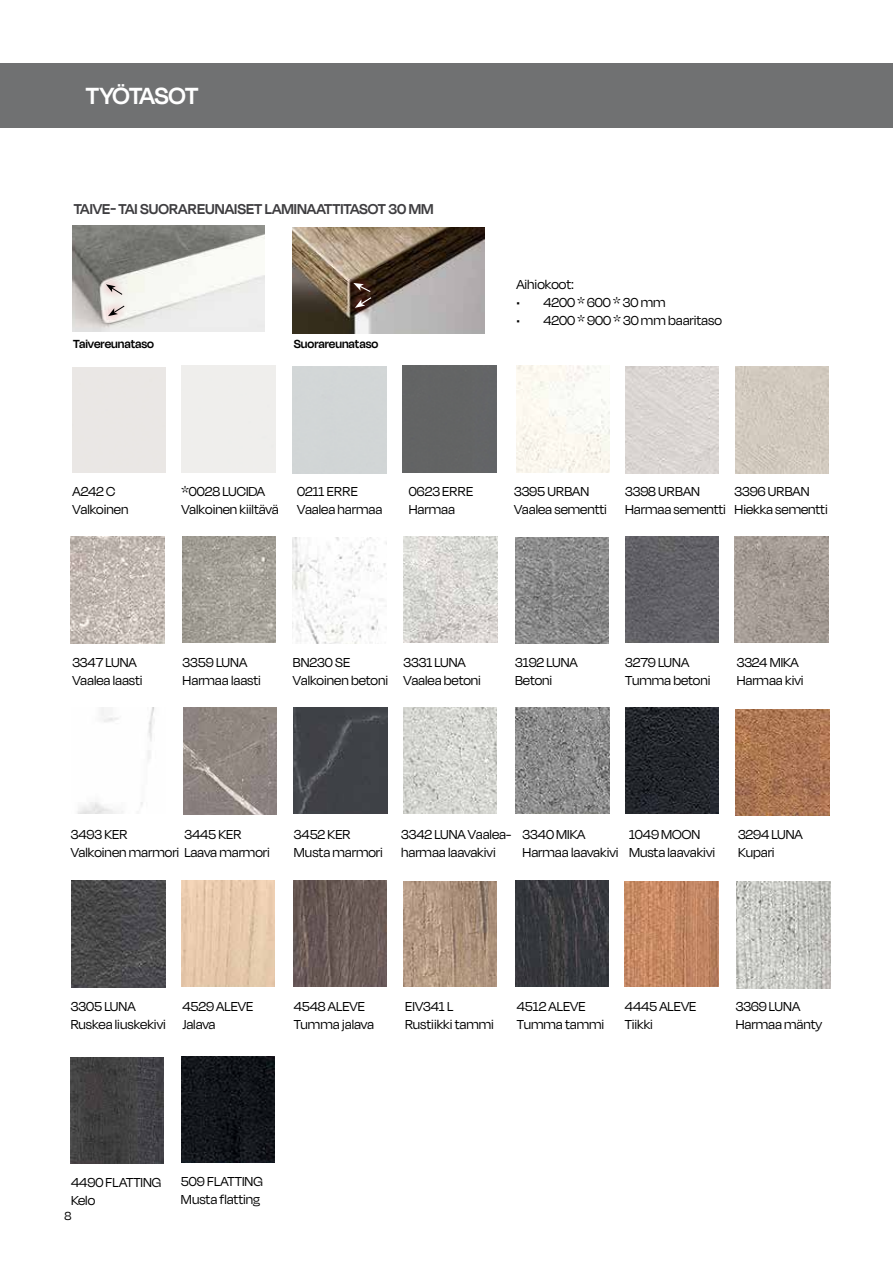
<style>
.page{position:relative;width:893px;height:1263px;background:#fff}
.page>*{position:absolute;margin:0;border:0;box-sizing:border-box;transform-origin:0 0}
.t1{font:600 27px "Degular Display";letter-spacing:-.02em;color:#fff}
.t2{font:600 16.5px "Degular Display";color:#3e3d40}
.t3{font:15px/18px "Degular Display";color:#000}
.t4{font:600 13.5px "Degular Display";color:#000}
.t5{font:13.5px "Degular Display";color:#000}
</style>
<div class="page">
<div style="left:0;top:63px;width:893px;height:65px;background:#707172"></div>
<img style="left:182px;top:537px;width:94px;height:106px">
<img style="left:71px;top:537px;width:94px;height:106px">
<img style="left:735px;top:536px;width:93px;height:107px">
<img style="left:625px;top:367px;width:94px;height:106px">
<img style="left:516px;top:366px;width:94px;height:106px">
<img style="left:735px;top:367px;width:94px;height:106px">
<img style="left:294px;top:707px;width:93px;height:106px">
<img style="left:625px;top:881px;width:93px;height:106px">
<img style="left:181px;top:1057px;width:94px;height:105px">
<img style="left:77px;top:707px;width:78px;height:106px">
<img style="left:625px;top:707px;width:94px;height:106px">
<img style="left:516px;top:707px;width:93px;height:106px">
<img style="left:403px;top:707px;width:94px;height:106px">
<img style="left:183px;top:708px;width:94px;height:106px">
<img style="left:737px;top:882px;width:93px;height:106px">
<img style="left:181px;top:881px;width:94px;height:106px">
<img style="left:293px;top:881px;width:94px;height:106px">
<img style="left:515px;top:881px;width:94px;height:106px">
<img style="left:70px;top:1057px;width:94px;height:106px">
<img style="left:293px;top:538px;width:93px;height:106px">
<img style="left:73px;top:225px;width:191px;height:107px">
<div style="left:98px;top:275px;width:32px;height:28px;background:#cd071e;opacity:.75"></div>
<svg style="left:106px;top:284px;width:17px;height:11px"></svg>
<div style="left:100px;top:297px;width:33px;height:28px;background:#cd071e;opacity:.75"></div>
<svg style="left:108px;top:305px;width:17px;height:11px"></svg>
<img style="left:293px;top:228px;width:191px;height:106px">
<div style="left:347px;top:289px;width:33px;height:28px;background:#cd071e;opacity:.75"></div>
<svg style="left:344px;top:272px;width:35px;height:36px"></svg>
<img style="left:515px;top:537px;width:94px;height:106px">
<img style="left:404px;top:537px;width:93px;height:106px">
<img style="left:625px;top:536px;width:94px;height:107px">
<div style="left:402px;top:366px;width:94px;height:106px;background:#636465"></div>
<img style="left:72px;top:881px;width:93px;height:106px">
<img style="left:736px;top:709px;width:93px;height:106px">
<img style="left:403px;top:881px;width:94px;height:106px">
<h1 class="t1" style="left:86px;top:80px;width:114px">TYÖTASOT</h1>
<p class="t2" style="left:74px;top:200px;width:361px">TAIVE- TAI SUORAREUNAISET LAMINAATTITASOT 30 MM</p>
<p class="t4" style="left:73px;top:336px;width:82px">Taivereunataso</p>
<p class="t4" style="left:294px;top:336px;width:86px">Suorareunataso</p>
<p class="t3" style="left:516px;top:275px;width:59px">Aihiokoot:</p>
<p class="t3" style="left:516px;top:293px;width:151px">• 4200 * 600 * 30 mm</p>
<p class="t3" style="left:516px;top:311px;width:207px">• 4200 * 900 * 30 mm baaritaso</p>
<p class="t3" style="left:73px;top:482px;width:57px">A242 C<br>Valkoinen</p>
<p class="t3" style="left:181px;top:482px;width:99px">*0028 LUCIDA<br>Valkoinen kiiltävä</p>
<p class="t3" style="left:297px;top:482px;width:87px">0211 ERRE<br>Vaalea harmaa</p>
<p class="t3" style="left:409px;top:482px;width:66px">0623 ERRE<br>Harmaa</p>
<p class="t3" style="left:514px;top:482px;width:94px">3395 URBAN<br>Vaalea sementti</p>
<p class="t3" style="left:735px;top:482px;width:95px">3396 URBAN<br>Hiekka sementti</p>
<p class="t3" style="left:625px;top:482px;width:102px">3398 URBAN<br>Harmaa sementti</p>
<p class="t3" style="left:403px;top:653px;width:79px">3331 LUNA<br>Vaalea betoni</p>
<p class="t3" style="left:625px;top:653px;width:87px">3279 LUNA<br>Tumma betoni</p>
<p class="t3" style="left:72px;top:653px;width:72px">3347 LUNA<br>Vaalea laasti</p>
<p class="t3" style="left:737px;top:653px;width:68px">3324 MIKA<br>Harmaa kivi</p>
<p class="t3" style="left:293px;top:653px;width:97px">BN230 SE<br>Valkoinen betoni</p>
<p class="t3" style="left:515px;top:653px;width:64px">3192 LUNA<br>Betoni</p>
<p class="t3" style="left:183px;top:653px;width:80px">3359 LUNA<br>Harmaa laasti</p>
<p class="t3" style="left:401px;top:825px;width:112px">3342 LUNA Vaalea&shy;harmaa laavakivi</p>
<p class="t3" style="left:71px;top:825px;width:201px;text-indent:114px">3445 KER<br>Valkoinen marmori Laava marmori</p>
<p class="t3" style="left:294px;top:825px;width:90px">3452 KER<br>Musta marmori</p>
<p class="t3" style="left:71px;top:825px;width:58px">3493 KER</p>
<p class="t3" style="left:629px;top:825px;width:88px">1049 MOON<br>Musta laavakivi</p>
<p class="t3" style="left:523px;top:825px;width:98px">3340 MIKA<br>Harmaa laavakivi</p>
<p class="t3" style="left:738px;top:825px;width:66px">3294 LUNA<br>Kupari</p>
<p class="t3" style="left:71px;top:997px;width:97px">3305 LUNA<br>Ruskea liuskekivi</p>
<p class="t3" style="left:405px;top:997px;width:90px">EIV341 L<br>Rustiikki tammi</p>
<p class="t3" style="left:294px;top:997px;width:82px">4548 ALEVE<br>Tumma jalava</p>
<p class="t3" style="left:517px;top:997px;width:89px">4512 ALEVE<br>Tumma tammi</p>
<p class="t3" style="left:182px;top:997px;width:72px">4529 ALEVE<br>Jalava</p>
<p class="t3" style="left:736px;top:997px;width:88px">3369 LUNA<br>Harmaa mänty</p>
<p class="t3" style="left:625px;top:997px;width:73px">4445 ALEVE<br>Tiikki</p>
<p class="t3" style="left:71px;top:1173px;width:92px">4490 FLATTING<br>Kelo</p>
<p class="t5" style="left:65px;top:1208px;width:8px">8</p>
<p class="t3" style="left:181px;top:1172px;width:83px">509 FLATTING<br>Musta flatting</p>
</div>
